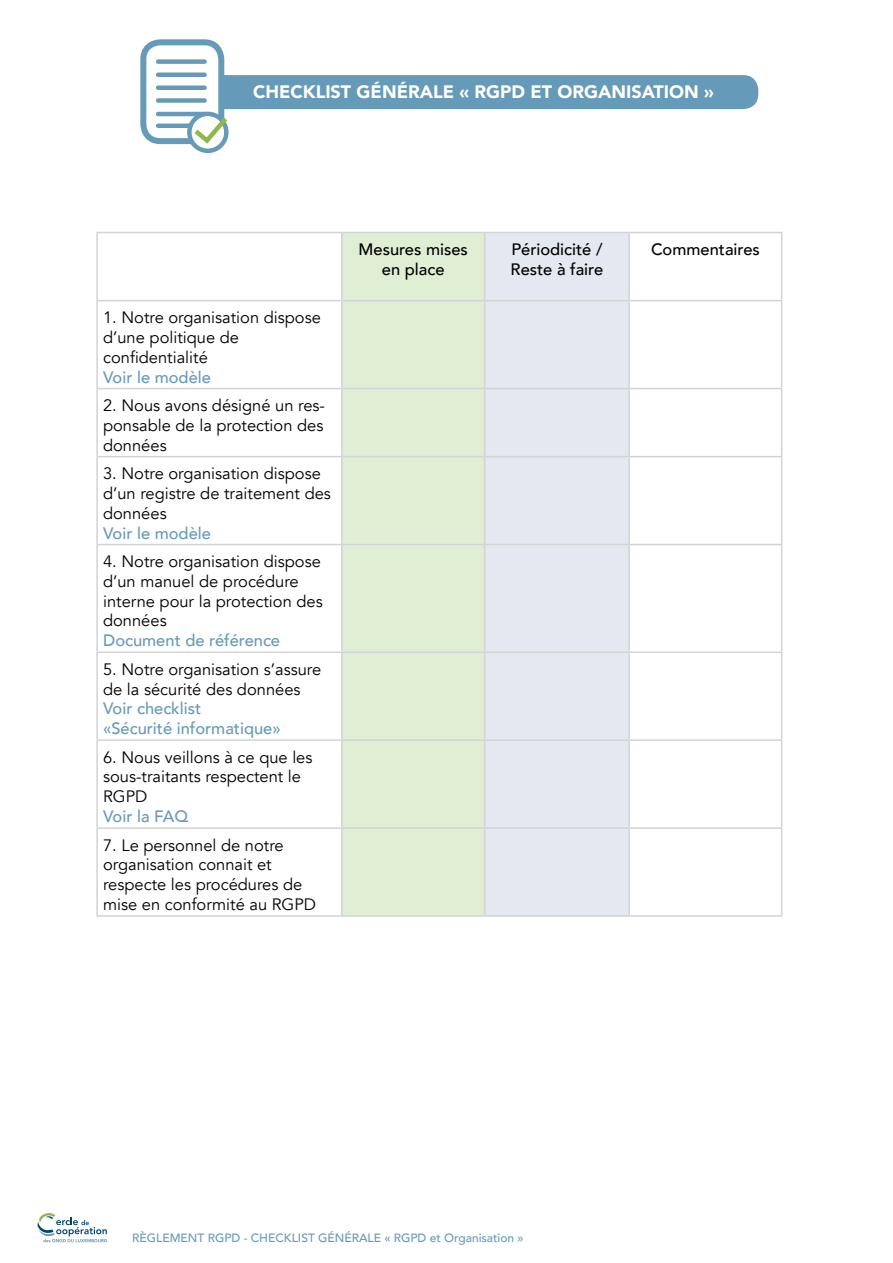
<style>
.page{position:relative;width:893px;height:1263px;background:#fff}
.page>*{position:absolute;margin:0;border:0;box-sizing:border-box;transform-origin:0 0}
.t1{font:900 18px "Avenir";color:#fff}
.t2{font:16.5px/19.8px "Avenir";color:#000}
.t3{font:500 16.5px/19.8px "Avenir";color:#669ab9}
.t4{font:500 16.5px/19.8px "Avenir";color:#000;text-align:center}
.t5{font:500 12px "Avenir";color:#669ab9}
</style>
<div class="page">
<div style="left:343px;top:233px;width:141px;height:682px;background:#e0efd4"></div>
<div style="left:485px;top:233px;width:143px;height:682px;background:#e4e8f0"></div>
<hr style="left:96px;top:232px;width:246px;height:1px;background:#d1d3d4">
<hr style="left:96px;top:233px;width:2px;height:67px;background:#d1d3d4">
<hr style="left:342px;top:232px;width:143px;height:1px;background:#d1d3d4">
<hr style="left:341px;top:233px;width:2px;height:67px;background:#d1d3d4">
<hr style="left:485px;top:232px;width:144px;height:1px;background:#d1d3d4">
<hr style="left:484px;top:233px;width:1px;height:67px;background:#d1d3d4">
<hr style="left:629px;top:232px;width:153px;height:1px;background:#d1d3d4">
<hr style="left:628px;top:233px;width:2px;height:67px;background:#d1d3d4">
<hr style="left:781px;top:233px;width:1px;height:67px;background:#d1d3d4">
<hr style="left:96px;top:300px;width:246px;height:1px;background:#d1d3d4">
<hr style="left:96px;top:301px;width:2px;height:87px;background:#d1d3d4">
<hr style="left:342px;top:300px;width:143px;height:1px;background:#d1d3d4">
<hr style="left:341px;top:301px;width:2px;height:87px;background:#d1d3d4">
<hr style="left:485px;top:300px;width:144px;height:1px;background:#d1d3d4">
<hr style="left:484px;top:301px;width:1px;height:87px;background:#d1d3d4">
<hr style="left:629px;top:300px;width:153px;height:1px;background:#d1d3d4">
<hr style="left:628px;top:301px;width:2px;height:87px;background:#d1d3d4">
<hr style="left:781px;top:301px;width:1px;height:87px;background:#d1d3d4">
<hr style="left:96px;top:388px;width:246px;height:1px;background:#d1d3d4">
<hr style="left:96px;top:389px;width:2px;height:67px;background:#d1d3d4">
<hr style="left:342px;top:388px;width:143px;height:1px;background:#d1d3d4">
<hr style="left:341px;top:389px;width:2px;height:67px;background:#d1d3d4">
<hr style="left:485px;top:388px;width:144px;height:1px;background:#d1d3d4">
<hr style="left:484px;top:389px;width:1px;height:67px;background:#d1d3d4">
<hr style="left:629px;top:388px;width:153px;height:1px;background:#d1d3d4">
<hr style="left:628px;top:389px;width:2px;height:67px;background:#d1d3d4">
<hr style="left:781px;top:389px;width:1px;height:67px;background:#d1d3d4">
<hr style="left:96px;top:456px;width:246px;height:1px;background:#d1d3d4">
<hr style="left:96px;top:457px;width:2px;height:87px;background:#d1d3d4">
<hr style="left:342px;top:456px;width:143px;height:1px;background:#d1d3d4">
<hr style="left:341px;top:457px;width:2px;height:87px;background:#d1d3d4">
<hr style="left:485px;top:456px;width:144px;height:1px;background:#d1d3d4">
<hr style="left:484px;top:457px;width:1px;height:87px;background:#d1d3d4">
<hr style="left:629px;top:456px;width:153px;height:1px;background:#d1d3d4">
<hr style="left:628px;top:457px;width:2px;height:87px;background:#d1d3d4">
<hr style="left:781px;top:457px;width:1px;height:87px;background:#d1d3d4">
<hr style="left:96px;top:544px;width:246px;height:1px;background:#d1d3d4">
<hr style="left:96px;top:545px;width:2px;height:106px;background:#d1d3d4">
<hr style="left:342px;top:544px;width:143px;height:1px;background:#d1d3d4">
<hr style="left:341px;top:545px;width:2px;height:106px;background:#d1d3d4">
<hr style="left:485px;top:544px;width:144px;height:1px;background:#d1d3d4">
<hr style="left:484px;top:545px;width:1px;height:106px;background:#d1d3d4">
<hr style="left:629px;top:544px;width:153px;height:1px;background:#d1d3d4">
<hr style="left:628px;top:545px;width:2px;height:106px;background:#d1d3d4">
<hr style="left:781px;top:545px;width:1px;height:106px;background:#d1d3d4">
<hr style="left:96px;top:651px;width:246px;height:2px;background:#d1d3d4">
<hr style="left:96px;top:653px;width:2px;height:86px;background:#d1d3d4">
<hr style="left:342px;top:651px;width:143px;height:2px;background:#d1d3d4">
<hr style="left:341px;top:653px;width:2px;height:86px;background:#d1d3d4">
<hr style="left:485px;top:651px;width:144px;height:2px;background:#d1d3d4">
<hr style="left:484px;top:653px;width:1px;height:86px;background:#d1d3d4">
<hr style="left:629px;top:651px;width:153px;height:2px;background:#d1d3d4">
<hr style="left:628px;top:653px;width:2px;height:86px;background:#d1d3d4">
<hr style="left:781px;top:653px;width:1px;height:86px;background:#d1d3d4">
<hr style="left:96px;top:739px;width:246px;height:2px;background:#d1d3d4">
<hr style="left:96px;top:741px;width:2px;height:86px;background:#d1d3d4">
<hr style="left:342px;top:739px;width:143px;height:2px;background:#d1d3d4">
<hr style="left:341px;top:741px;width:2px;height:86px;background:#d1d3d4">
<hr style="left:485px;top:739px;width:144px;height:2px;background:#d1d3d4">
<hr style="left:484px;top:741px;width:1px;height:86px;background:#d1d3d4">
<hr style="left:629px;top:739px;width:153px;height:2px;background:#d1d3d4">
<hr style="left:628px;top:741px;width:2px;height:86px;background:#d1d3d4">
<hr style="left:781px;top:741px;width:1px;height:86px;background:#d1d3d4">
<hr style="left:96px;top:827px;width:246px;height:2px;background:#d1d3d4">
<hr style="left:96px;top:829px;width:2px;height:86px;background:#d1d3d4">
<hr style="left:342px;top:827px;width:143px;height:2px;background:#d1d3d4">
<hr style="left:341px;top:829px;width:2px;height:86px;background:#d1d3d4">
<hr style="left:485px;top:827px;width:144px;height:2px;background:#d1d3d4">
<hr style="left:484px;top:829px;width:1px;height:86px;background:#d1d3d4">
<hr style="left:629px;top:827px;width:153px;height:2px;background:#d1d3d4">
<hr style="left:628px;top:829px;width:2px;height:86px;background:#d1d3d4">
<hr style="left:781px;top:829px;width:1px;height:86px;background:#d1d3d4">
<hr style="left:96px;top:915px;width:246px;height:2px;background:#d1d3d4">
<hr style="left:342px;top:915px;width:143px;height:2px;background:#d1d3d4">
<hr style="left:485px;top:915px;width:144px;height:2px;background:#d1d3d4">
<hr style="left:629px;top:915px;width:153px;height:2px;background:#d1d3d4">
<div style="left:149px;top:75px;width:609px;height:34px;background:#669ab9;border-radius:15px"></div>
<div style="left:143px;top:42px;width:78px;height:99px;background:#fff;border-radius:17px"></div>
<div style="left:140px;top:39px;width:84px;height:105px;border:6px solid #669ab9;border-radius:17px"></div>
<div style="left:158px;top:59px;width:47px;height:5px;background:#669ab9"></div>
<div style="left:158px;top:72px;width:47px;height:5px;background:#669ab9"></div>
<div style="left:158px;top:85px;width:47px;height:5px;background:#669ab9"></div>
<div style="left:158px;top:98px;width:47px;height:5px;background:#669ab9"></div>
<hr style="left:158px;top:112px;width:47px;height:4px;background:#669ab9">
<div style="left:158px;top:123px;width:47px;height:5px;background:#669ab9"></div>
<svg style="left:189px;top:114px;width:37px;height:37px"></svg>
<div style="left:187px;top:112px;width:42px;height:41px;border:4px solid #669ab9;border-radius:50%"></div>
<svg style="left:190px;top:113px;width:39px;height:34px"></svg>
<svg style="left:38px;top:1213px;width:69px;height:29px"></svg>
<p class="t1" style="left:253px;top:76px;width:235px">CHECKLIST GÉNÉRALE « RGP</p>
<p class="t1" style="left:511px;top:76px;width:204px">D ET ORGANISATION »</p>
<p class="t2" style="left:103px;top:308px;width:219px">1. Notre organisation dispose d’une politique de confidentialité</p>
<p class="t3" style="left:103px;top:366px;width:109px">Voir le modèle</p>
<p class="t2" style="left:103px;top:396px;width:223px;text-align:justify">2. Nous avons désigné un res&shy;ponsable de la protection des données</p>
<p class="t2" style="left:103px;top:464px;width:229px">3. Notre organisation dispose d’un registre de traitement des données</p>
<p class="t3" style="left:103px;top:522px;width:109px">Voir le modèle</p>
<p class="t2" style="left:103px;top:552px;width:221px">4. Notre organisation dispose d’un manuel de procédure interne pour la protection des données</p>
<p class="t3" style="left:103px;top:630px;width:179px">Document de référence</p>
<p class="t2" style="left:103px;top:659px;width:220px">5. Notre organisation s’assure de la sécurité des données</p>
<p class="t3" style="left:103px;top:698px;width:179px">Voir checklist<br>«Sécurité informatique»</p>
<p class="t2" style="left:103px;top:747px;width:211px">6. Nous veillons à ce que les sous-traitants respectent le<br>RGPD</p>
<p class="t3" style="left:103px;top:805px;width:86px">Voir la FAQ</p>
<p class="t2" style="left:103px;top:835px;width:214px">7. Le personnel de notre organisation connait et respecte les procédures de mise en conformité au RGPD</p>
<p class="t4" style="left:359px;top:238px;width:111px">Mesures mises en place</p>
<p class="t4" style="left:511px;top:238px;width:94px;text-align:left">Périodicité /<br>Reste à faire</p>
<p class="t4" style="left:651px;top:238px;width:110px">Commentaires</p>
<p class="t5" style="left:132px;top:1227px;width:393px">RèGLEMENT RGPD - Checklist g én érale « RGPD et Organisation »</p>
</div>
